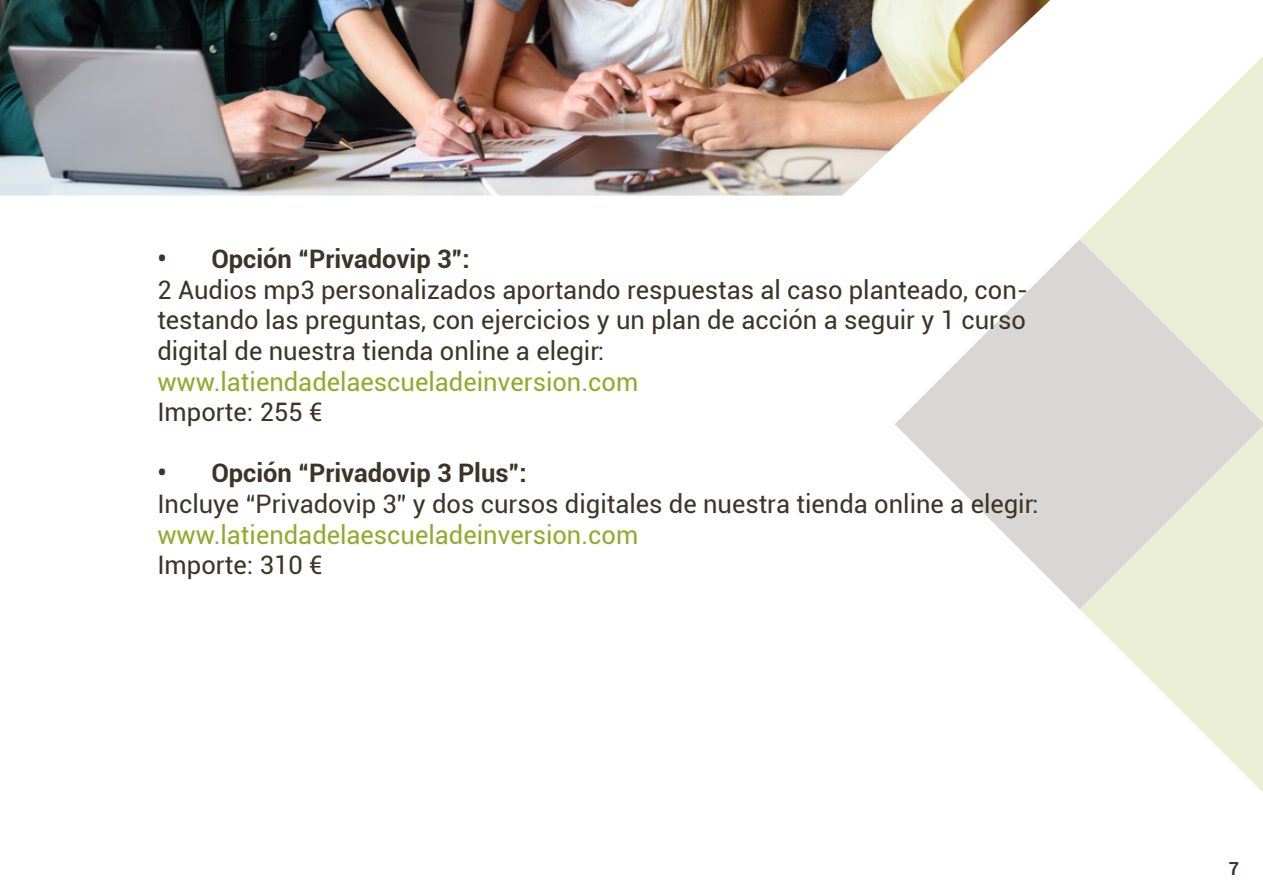
<style>
.page{position:relative;width:1263px;height:893px;background:#fff}
.page>*{position:absolute;margin:0;border:0;box-sizing:border-box;transform-origin:0 0}
.t1{font:25.5px/30.6px "Roboto";color:#3d3326;text-align:justify}
.t2{font:25.5px "Roboto";color:#8fab2b}
.t3{font:700 25.5px "Roboto";color:#3d3326}
.t4{font:700 18px "Roboto";color:#3d362b}
</style>
<div class="page">
<svg style="left:895px;top:239px;width:185px;height:370px;fill:#dcdbd8"></svg>
<svg style="left:1080px;top:56px;width:183px;height:368px;fill:#e9eed5"></svg>
<svg style="left:1080px;top:424px;width:183px;height:368px;fill:#e9eed5"></svg>
<img style="left:0;top:0;width:1050px;height:196px">
<p class="t3" style="left:157px;top:241px;width:314px">• Opción “Privadovip 3”:</p>
<p class="t1" style="left:157px;top:273px;width:873px">2 Audios mp3 personalizados aportando respuestas al caso planteado, con&shy;testando las preguntas, con ejercicios y un plan de acción a seguir y 1 curso digital de nuestra tienda online a elegir:</p>
<p class="t2" style="left:157px;top:364px;width:482px">www.latiendadelaescueladeinversion.com</p>
<p class="t1" style="left:157px;top:396px;width:167px">Importe: 255 €</p>
<p class="t3" style="left:157px;top:455px;width:371px">• Opción “Privadovip 3 Plus”:</p>
<p class="t1" style="left:157px;top:488px;width:883px">Incluye “Privadovip 3” y dos cursos digitales de nuestra tienda online a elegir:</p>
<p class="t2" style="left:157px;top:517px;width:482px">www.latiendadelaescueladeinversion.com</p>
<p class="t1" style="left:157px;top:549px;width:167px">Importe: 310 €</p>
<p class="t4" style="left:1229px;top:856px;width:12px">7</p>
</div>
